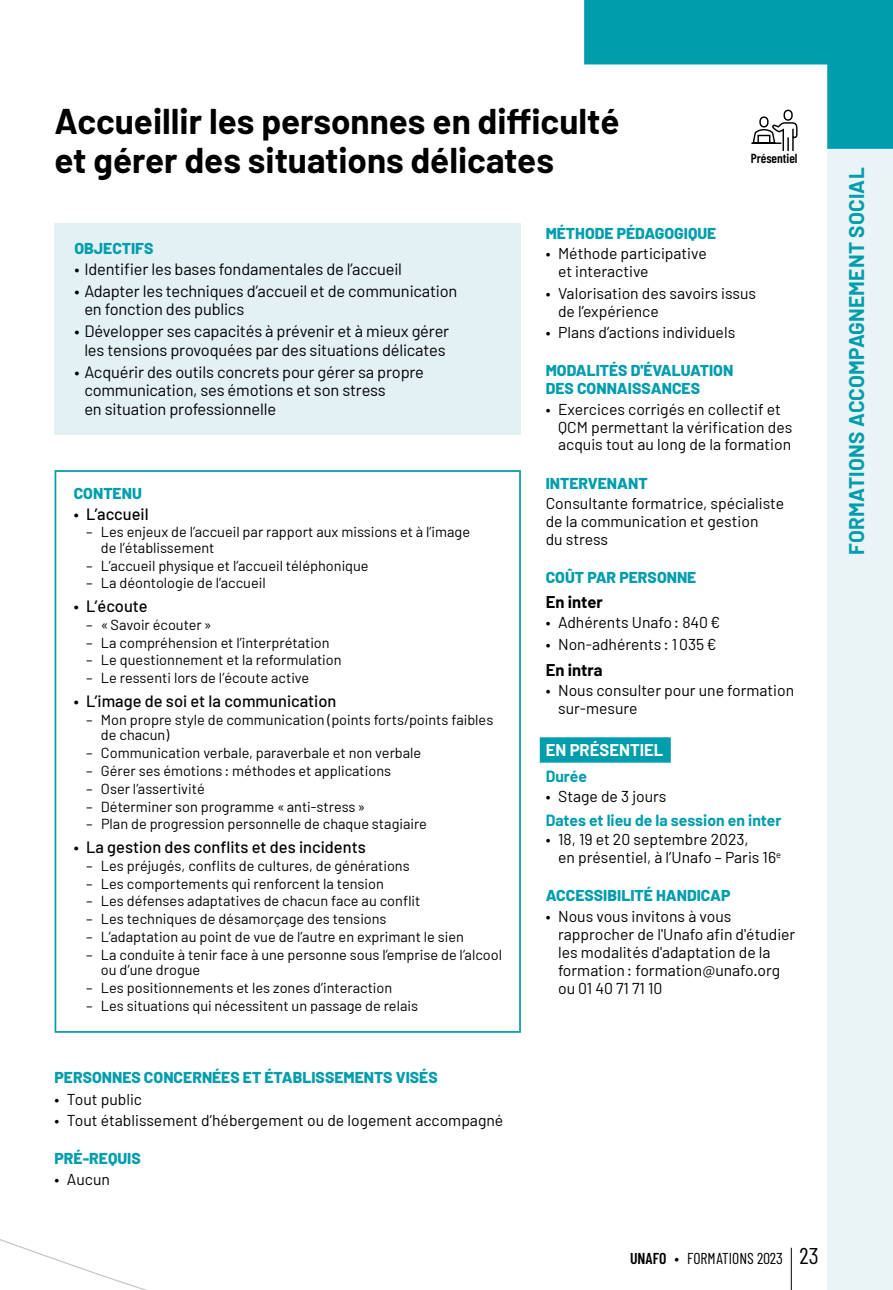
<style>
.page{position:relative;width:893px;height:1290px;background:#fff}
.page>*{position:absolute;margin:0;border:0;box-sizing:border-box;transform-origin:0 0}
.t1{font:700 35px/38.9px "Barlow";color:#000}
.t2{font:700 20.82px "Barlow";letter-spacing:.01em;color:#009dad}
.t3{font:700 16.62px "Barlow";color:#000}
.t4{font:700 16.62px "Barlow";color:#fff}
.t5{font:16.45px/18.4px "Barlow";letter-spacing:-.01em;color:#000}
.t6{font:500 16.45px "Barlow";color:#000}
.t7{font:15.75px/18px "Barlow";color:#000}
.t8{font:800 15.75px/18px "Barlow";color:#009dad}
.t9{font:700 15.75px "Barlow";color:#009dad}
.t10{font:15.75px "Barlow Condensed";color:#000}
.t11{font:14.53px/15.4px "Barlow";color:#000}
.t12{font:600 13.12px "Barlow Condensed";color:#000}
.s1{font-weight:600}
.s2{font-size:22.75px}
</style>
<div class="page">
<hr style="left:791px;top:1248px;width:1px;height:42px;background:#000">
<div style="left:827px;top:130px;width:66px;height:1160px;background:#eaf4f6"></div>
<svg style="left:0;top:1239px;width:147px;height:51px"></svg>
<div style="left:55px;top:223px;width:466px;height:211px;background:#e4f1f4"></div>
<div style="left:55px;top:470px;width:466px;height:563px;border:2px solid #009dad"></div>
<div style="left:540px;top:737px;width:131px;height:26px;background:#009dad"></div>
<svg style="left:584px;top:0;width:309px;height:151px"></svg>
<h1 class="t1" style="left:55px;top:102px;width:567px">Accueillir les personnes en difficulté et gérer des situations délicates</h1>
<p class="t12" style="left:751px;top:149px;width:48px">Présentiel</p>
<p class="t8" style="left:74px;top:239px;width:81px">OBJECTIFS</p>
<p class="t5" style="left:74px;top:259px;width:329px">• Identifier les bases fondamentales de l’accueil</p>
<p class="t5" style="left:84px;top:281px;width:375px;text-indent:-10px">• Adapter les techniques d’accueil et de communication en fonction des publics</p>
<p class="t5" style="left:74px;top:322px;width:376px;text-align:center">• Développer ses capacités à prévenir et à mieux gérer les tensions provoquées par des situations délicates</p>
<p class="t5" style="left:84px;top:362px;width:341px;text-indent:-10px">• Acquérir des outils concrets pour gérer sa propre communication, ses émotions et son stress<br>en situation professionnelle</p>
<p class="t8" style="left:74px;top:484px;width:70px">CONTENU</p>
<p class="t6" style="left:74px;top:504px;width:76px">• L’accueil</p>
<p class="t11" style="left:101px;top:524px;width:371px;text-indent:-15px">– Les enjeux de l’accueil par rapport aux missions et à l’image de l’établissement</p>
<p class="t11" style="left:86px;top:557px;width:284px">– L’accueil physique et l’accueil téléphonique</p>
<p class="t11" style="left:86px;top:575px;width:181px">– La déontologie de l’accueil</p>
<p class="t6" style="left:74px;top:596px;width:75px">• L’écoute</p>
<p class="t11" style="left:86px;top:616px;width:127px">– «Savoir écouter»</p>
<p class="t11" style="left:86px;top:634px;width:245px">– La compréhension et l’interprétation</p>
<p class="t11" style="left:86px;top:652px;width:257px">– Le questionnement et la reformulation</p>
<p class="t11" style="left:86px;top:670px;width:225px">– Le ressenti lors de l’écoute active</p>
<p class="t6" style="left:74px;top:691px;width:264px">• L’image de soi et la communication</p>
<p class="t11" style="left:101px;top:711px;width:394px;text-indent:-15px">– Mon propre style de communication (points forts/points faibles de chacun)</p>
<p class="t11" style="left:86px;top:744px;width:337px">– Communication verbale, paraverbale et non verbale</p>
<p class="t11" style="left:86px;top:762px;width:307px">– Gérer ses émotions : méthodes et applications</p>
<p class="t11" style="left:86px;top:780px;width:120px">– Oser l’assertivité</p>
<p class="t11" style="left:86px;top:798px;width:281px">– Déterminer son programme «anti-stress»</p>
<p class="t11" style="left:86px;top:816px;width:342px">– Plan de progression personnelle de chaque stagiaire</p>
<p class="t6" style="left:74px;top:837px;width:294px">• La gestion des conflits et des incidents</p>
<p class="t11" style="left:86px;top:857px;width:325px">– Les préjugés, conflits de cultures, de générations</p>
<p class="t11" style="left:86px;top:875px;width:299px">– Les comportements qui renforcent la tension</p>
<p class="t11" style="left:86px;top:893px;width:336px">– Les défenses adaptatives de chacun face au conflit</p>
<p class="t11" style="left:86px;top:911px;width:302px">– Les techniques de désamorçage des tensions</p>
<p class="t11" style="left:86px;top:929px;width:379px">– L’adaptation au point de vue de l’autre en exprimant le sien</p>
<p class="t11" style="left:101px;top:947px;width:403px;text-indent:-15px">– La conduite à tenir face à une personne sous l’emprise de l’alcool ou d’une drogue</p>
<p class="t11" style="left:86px;top:980px;width:308px">– Les positionnements et les zones d’interaction</p>
<p class="t11" style="left:86px;top:998px;width:333px">– Les situations qui nécessitent un passage de relais</p>
<p class="t8" style="left:55px;top:1068px;width:385px">PERSONNES CONCERNÉES ET ÉTABLISSEMENTS VISÉS</p>
<p class="t7" style="left:55px;top:1089px;width:89px">• Tout public</p>
<p class="t7" style="left:55px;top:1111px;width:450px">• Tout établissement d’hébergement ou de logement accompagné</p>
<p class="t8" style="left:55px;top:1149px;width:88px">PRÉ-REQUIS</p>
<p class="t7" style="left:55px;top:1169px;width:57px">• Aucun</p>
<p class="t8" style="left:546px;top:224px;width:172px">MÉTHODE PÉDAGOGIQUE</p>
<p class="t7" style="left:558px;top:244px;width:150px;text-indent:-12px">• Méthode participative et interactive</p>
<p class="t7" style="left:558px;top:284px;width:199px;text-indent:-12px">• Valorisation des savoirs issus de l’expérience</p>
<p class="t7" style="left:546px;top:323px;width:191px">• Plans d’actions individuels</p>
<p class="t8" style="left:546px;top:361px;width:189px">MODALITÉS D'ÉVALUATION<br>DES CONNAISSANCES</p>
<p class="t7" style="left:558px;top:399px;width:236px;text-indent:-12px">• Exercices corrigés en collectif et<br>QCM permettant la vérification des acquis tout au long de la formation</p>
<p class="t8" style="left:546px;top:474px;width:103px">INTERVENANT</p>
<p class="t7" style="left:546px;top:494px;width:240px">Consultante formatrice, spécialiste de la communication et gestion<br>du stress</p>
<p class="t8" style="left:546px;top:568px;width:152px">COÛT PAR PERSONNE</p>
<p class="t3" style="left:546px;top:592px;width:59px">En inter</p>
<p class="t7" style="left:546px;top:613px;width:176px">• Adhérents Unafo: 840€</p>
<p class="t7" style="left:546px;top:634px;width:172px">• Non-adhérents : 1035€</p>
<p class="t3" style="left:546px;top:660px;width:58px">En intra</p>
<p class="t7" style="left:558px;top:681px;width:238px;text-indent:-12px">• Nous consulter pour une formation sur-mesure</p>
<p class="t4" style="left:546px;top:740px;width:119px">EN PRÉSENTIEL</p>
<p class="t9" style="left:546px;top:766px;width:43px">Durée</p>
<p class="t7" style="left:546px;top:786px;width:122px">• Stage de 3 jours</p>
<p class="t9" style="left:546px;top:810px;width:237px">Dates et lieu de la session en inter</p>
<p class="t7" style="left:558px;top:830px;width:224px;text-indent:-12px">• 18, 19 et 20 septembre 2023,<br>en présentiel, à l’Unafo – Paris 16<sup>e</sup></p>
<p class="t8" style="left:546px;top:887px;width:186px">ACCESSIBILITÉ HANDICAP</p>
<p class="t7" style="left:558px;top:907px;width:239px;text-indent:-12px">• Nous vous invitons à vous rapprocher de l'Unafo afin d'étudier les modalités d'adaptation de la formation: formation@unafo.org ou 01 40 71 71 10</p>
<p class="t10" style="left:630px;top:1248px;width:190px"><span class="s1">UNAFO</span> • FORMATIONS 2023 <span class="s2">23</span></p>
<h2 class="t2" style="left:844px;top:554px;width:388px;rotate:-90deg">FORMATIONS ACCOMPAGNEMENT SOCIAL</h2>
</div>
